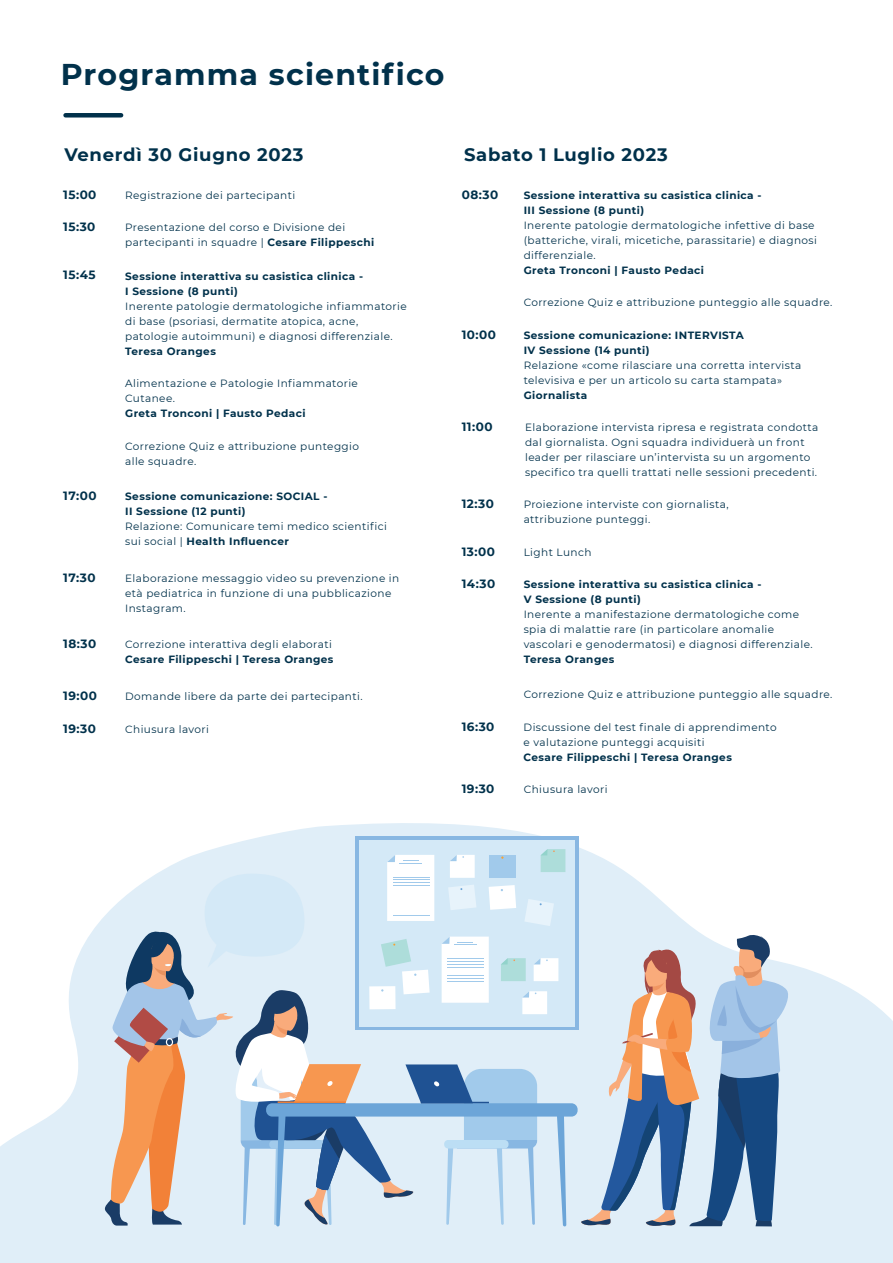
<style>
.page{position:relative;width:893px;height:1263px;background:#fff}
.page>*{position:absolute;margin:0;border:0;box-sizing:border-box;transform-origin:0 0}
.t1{font:700 30px "Montserrat";letter-spacing:.04em;color:#01314b}
.t2{font:700 18px "Montserrat";letter-spacing:.04em;color:#01314b}
.t3{font:700 12px "Montserrat";letter-spacing:.04em;color:#01314b}
.t4{font:10.5px/15px "Montserrat";letter-spacing:.04em;color:#01314b}
.t5{font:700 10.5px/15px "Montserrat";letter-spacing:.04em;color:#01314b}
.s1{font-weight:700}
</style>
<div class="page">
<svg style="left:0;top:823px;width:893px;height:440px;fill:#e0eef8"></svg>
<div style="left:355px;top:837px;width:224px;height:193px;background:linear-gradient(to right,#88b7e2,#88b7e2)"></div>
<div style="left:359px;top:840px;width:215px;height:186px;background:#d4e9f7"></div>
<div style="left:266px;top:1103px;width:312px;height:13px;background:#6ca5d8;border-radius:6px"></div>
<svg style="left:581px;top:934px;width:209px;height:292px;background:#abb5c5"></svg>
<svg style="left:104px;top:849px;width:462px;height:377px"></svg>
<div style="left:66px;top:113px;width:55px;height:5px;background:#01314b"></div>
<h1 class="t1" style="left:61px;top:53px;width:385px">Programma scientifico</h1>
<h2 class="t2" style="left:64px;top:141px;width:241px">Venerdì 30 Giugno 2023</h2>
<h2 class="t2" style="left:464px;top:141px;width:205px">Sabato 1 Luglio 2023</h2>
<p class="t3" style="left:63px;top:186px;width:35px">15:00</p>
<p class="t3" style="left:63px;top:218px;width:34px">15:30</p>
<p class="t3" style="left:63px;top:266px;width:34px">15:45</p>
<p class="t3" style="left:462px;top:186px;width:38px">08:30</p>
<p class="t5" style="left:524px;top:187px;width:239px">Sessione interattiva su casistica clinica -<br>III Sessione (8 punti)</p>
<p class="t4" style="left:524px;top:217px;width:295px">Inerente patologie dermatologiche infettive di base (batteriche, virali, micetiche, parassitarie) e diagnosi differenziale.</p>
<p class="t5" style="left:524px;top:262px;width:182px">Greta Tronconi | Fausto Pedaci</p>
<p class="t4" style="left:125px;top:187px;width:172px">Registrazione dei partecipanti</p>
<p class="t4" style="left:125px;top:219px;width:250px">Presentazione del corso e Divisione dei partecipanti in squadre | <span class="s1">Cesare Filippeschi</span></p>
<p class="t5" style="left:125px;top:268px;width:239px">Sessione interattiva su casistica clinica -<br>I Sessione (8 punti)</p>
<p class="t4" style="left:125px;top:298px;width:283px">Inerente patologie dermatologiche infiammatorie di base (psoriasi, dermatite atopica, acne, patologie autoimmuni) e diagnosi differenziale.</p>
<p class="t5" style="left:125px;top:343px;width:92px">Teresa Oranges</p>
<p class="t4" style="left:524px;top:295px;width:310px">Correzione Quiz e attribuzione punteggio alle squadre.</p>
<p class="t3" style="left:462px;top:326px;width:36px">10:00</p>
<p class="t5" style="left:524px;top:327px;width:222px">Sessione comunicazione: INTERVISTA<br>IV Sessione (14 punti)</p>
<p class="t4" style="left:524px;top:357px;width:279px">Relazione «come rilasciare una corretta intervista televisiva e per un articolo su carta stampata»</p>
<p class="t5" style="left:524px;top:387px;width:65px">Giornalista</p>
<p class="t4" style="left:125px;top:376px;width:234px">Alimentazione e Patologie Infiammatorie<br>Cutanee.</p>
<p class="t5" style="left:125px;top:405px;width:182px">Greta Tronconi | Fausto Pedaci</p>
<p class="t4" style="left:125px;top:439px;width:235px">Correzione Quiz e attribuzione punteggio alle squadre.</p>
<p class="t3" style="left:462px;top:418px;width:32px">11:00</p>
<p class="t4" style="left:525px;top:419px;width:295px">Elaborazione intervista ripresa e registrata condotta dal giornalista. Ogni squadra individuerà un front leader per rilasciare un’intervista su un argomento specifico tra quelli trattati nelle sessioni precedenti.</p>
<p class="t3" style="left:63px;top:487px;width:35px">17:00</p>
<p class="t5" style="left:125px;top:488px;width:204px">Sessione comunicazione: SOCIAL -<br>II Sessione (12 punti)</p>
<p class="t4" style="left:125px;top:518px;width:263px">Relazione: Comunicare temi medico scientifici sui social | <span class="s1">Health Influencer</span></p>
<p class="t3" style="left:63px;top:569px;width:34px">17:30</p>
<p class="t4" style="left:125px;top:570px;width:276px">Elaborazione messaggio video su prevenzione in età pediatrica in funzione di una pubblicazione<br>Instagram.</p>
<p class="t3" style="left:63px;top:635px;width:34px">18:30</p>
<p class="t4" style="left:125px;top:636px;width:208px">Correzione interattiva degli elaborati</p>
<p class="t5" style="left:125px;top:651px;width:210px">Cesare Filippeschi | Teresa Oranges</p>
<p class="t3" style="left:63px;top:687px;width:35px">19:00</p>
<p class="t3" style="left:63px;top:720px;width:34px">19:30</p>
<p class="t4" style="left:125px;top:688px;width:239px">Domande libere da parte dei partecipanti.</p>
<p class="t4" style="left:125px;top:721px;width:85px">Chiusura lavori</p>
<p class="t3" style="left:462px;top:495px;width:34px">12:30</p>
<p class="t3" style="left:462px;top:543px;width:35px">13:00</p>
<p class="t3" style="left:462px;top:575px;width:35px">14:30</p>
<p class="t3" style="left:462px;top:718px;width:34px">16:30</p>
<p class="t4" style="left:524px;top:496px;width:206px">Proiezione interviste con giornalista, attribuzione punteggi.</p>
<p class="t4" style="left:524px;top:544px;width:69px">Light Lunch</p>
<p class="t5" style="left:524px;top:577px;width:239px">Sessione interattiva su casistica clinica -<br>V Sessione (8 punti)</p>
<p class="t4" style="left:524px;top:607px;width:290px">Inerente a manifestazione dermatologiche come spia di malattie rare (in particolare anomalie vascolari e genodermatosi) e diagnosi differenziale.</p>
<p class="t5" style="left:524px;top:652px;width:92px">Teresa Oranges</p>
<p class="t4" style="left:524px;top:686px;width:310px">Correzione Quiz e attribuzione punteggio alle squadre.</p>
<p class="t4" style="left:524px;top:719px;width:255px">Discussione del test finale di apprendimento e valutazione punteggi acquisiti</p>
<p class="t5" style="left:524px;top:749px;width:210px">Cesare Filippeschi | Teresa Oranges</p>
<p class="t3" style="left:462px;top:780px;width:34px">19:30</p>
<p class="t4" style="left:524px;top:782px;width:85px">Chiusura lavori</p>
</div>
